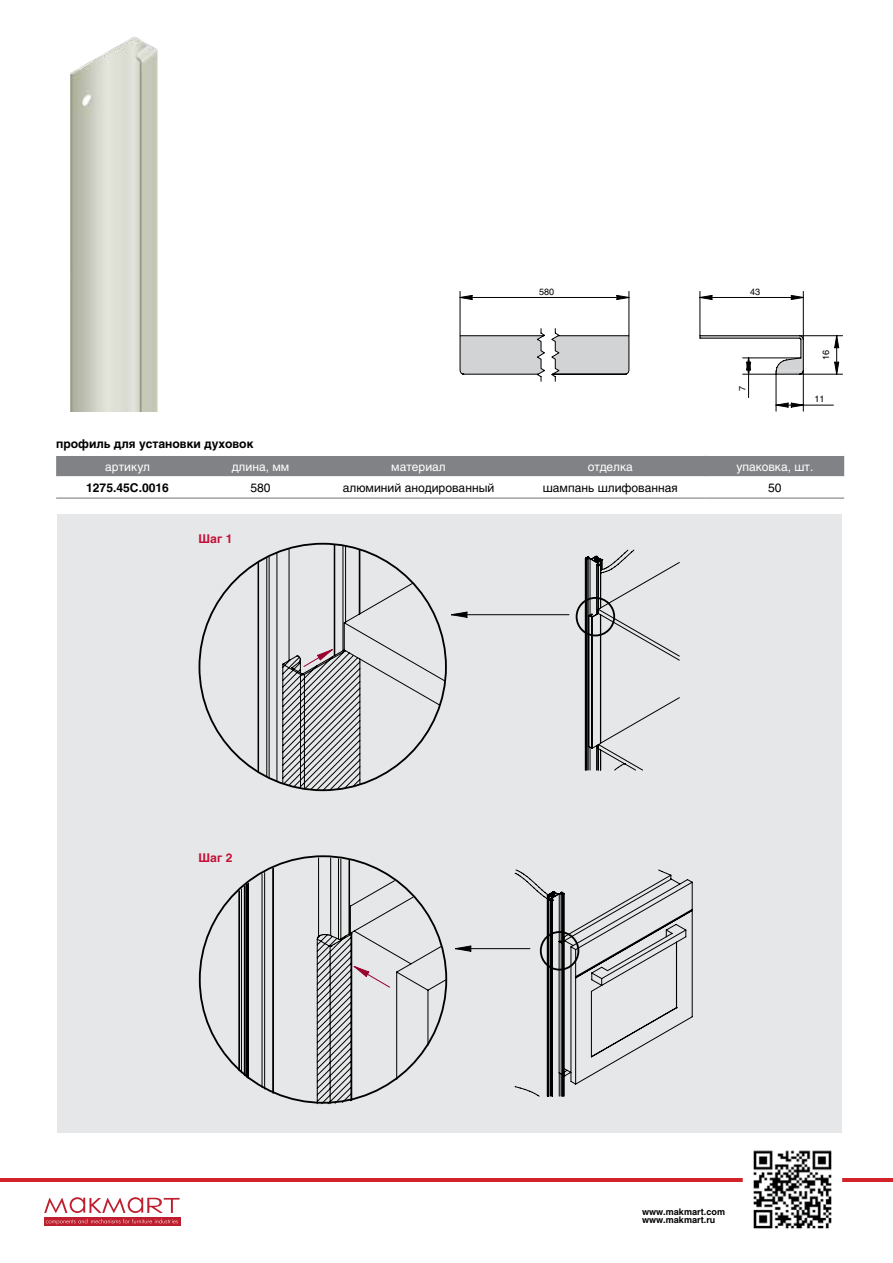
<style>
.page{position:relative;width:893px;height:1263px;background:#fff}
.page>*{position:absolute;margin:0;border:0;box-sizing:border-box;transform-origin:0 0}
.t1{font:12px "Helios";color:#000}
.t2{font:12px "Helios";color:#fff}
.t3{font:700 12px "Helios";color:#000}
.t4{font:700 12px "Helios";color:#c41039}
.t5{font:700 9px/8.6px "Helios";color:#000}
.t6{font:9px "Helios";color:#000}
</style>
<div class="page">
<hr style="left:0;top:1178px;width:893px;height:3px;background:#d2232a">
<img style="left:746px;top:1150px;width:93px;height:79px">
<div style="left:44px;top:1217px;width:136px;height:9px;background:#be1e2d"></div>
<svg style="left:46px;top:1219px;width:132px;height:5px"></svg>
<svg style="left:44px;top:1197px;width:136px;height:16px"></svg>
<div style="left:57px;top:514px;width:785px;height:619px;background:#e6e7e8"></div>
<svg style="left:460px;top:291px;width:383px;height:121px"></svg>
<hr style="left:748px;top:358px;width:1px;height:40px;background:#000">
<img style="left:70px;top:37px;width:88px;height:374px">
<div style="left:56px;top:456px;width:788px;height:20px;background:#808285"></div>
<hr style="left:56px;top:497px;width:143px;height:2px;background:#808285">
<hr style="left:199px;top:497px;width:123px;height:2px;background:#808285">
<hr style="left:322px;top:497px;width:193px;height:2px;background:#808285">
<hr style="left:706px;top:497px;width:138px;height:2px;background:#808285">
<hr style="left:515px;top:497px;width:191px;height:2px;background:#808285">
<svg style="left:199px;top:543px;width:140px;height:249px"></svg>
<svg style="left:258px;top:544px;width:189px;height:246px"></svg>
<svg style="left:451px;top:550px;width:229px;height:221px"></svg>
<svg style="left:199px;top:855px;width:144px;height:216px"></svg>
<svg style="left:239px;top:857px;width:204px;height:247px"></svg>
<svg style="left:443px;top:869px;width:249px;height:228px"></svg>
<p class="t3" style="left:56px;top:437px;width:199px">профиль для установки духовок</p>
<p class="t6" style="left:539px;top:286px;width:17px">580</p>
<p class="t6" style="left:750px;top:286px;width:12px">43</p>
<p class="t6" style="left:737px;top:391px;width:7px;rotate:-90deg">7</p>
<p class="t6" style="left:820px;top:360px;width:12px;rotate:-90deg">16</p>
<p class="t6" style="left:814px;top:393px;width:12px">11</p>
<p class="t2" style="left:105px;top:459px;width:46px">артикул</p>
<p class="t2" style="left:232px;top:459px;width:59px">длина, мм</p>
<p class="t2" style="left:391px;top:459px;width:56px">материал</p>
<p class="t2" style="left:588px;top:459px;width:47px">отделка</p>
<p class="t2" style="left:736px;top:459px;width:79px">упаковка, шт.</p>
<p class="t3" style="left:86px;top:481px;width:84px">1275.45С.0016</p>
<p class="t1" style="left:250px;top:481px;width:22px">580</p>
<p class="t1" style="left:343px;top:481px;width:153px">алюминий анодированный</p>
<p class="t1" style="left:543px;top:481px;width:137px">шампань шлифованная</p>
<p class="t1" style="left:768px;top:481px;width:15px">50</p>
<p class="t4" style="left:199px;top:531px;width:35px">Шаг 1</p>
<p class="t4" style="left:199px;top:851px;width:35px">Шаг 2</p>
<p class="t5" style="left:642px;top:1207px;width:84px">www.makmart.com www.makmart.ru</p>
</div>
